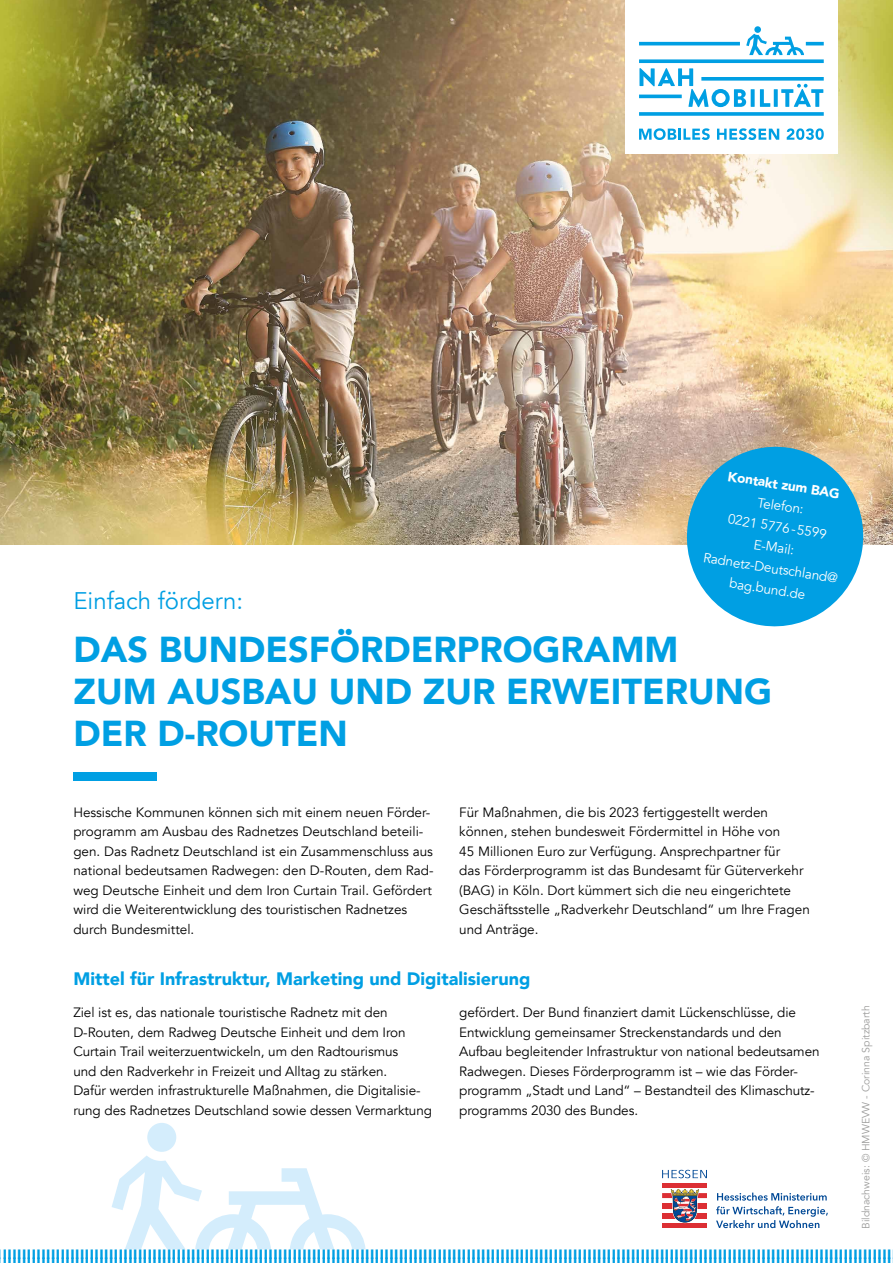
<style>
.page{position:relative;width:893px;height:1263px;background:#fff}
.page>*{position:absolute;margin:0;border:0;box-sizing:border-box;transform-origin:0 0}
.t1{font:900 36px/42px "Avenir";color:#009fe3}
.t2{font:24px "Avenir";color:#009fe3}
.t3{font:900 18px "Avenir";color:#009fe3}
.t4{font:13.5px/19.5px "Avenir";letter-spacing:-.005em;color:#000}
.t5{font:700 13.5px "Avenir Next";letter-spacing:.04em;color:#009fe3}
.t6{font:13.5px/21px "Avenir";color:#fff;text-align:center}
.t7{font:900 13.5px "Avenir";color:#fff}
.t8{font:10.5px "Avenir";color:#9d9d9c}
</style>
<div class="page">
<div style="left:147px;top:1123px;width:29px;height:29px;background:#d4edfc;border-radius:50%"></div>
<svg style="left:112px;top:1155px;width:254px;height:94px"></svg>
<div style="left:73px;top:773px;width:84px;height:8px;background:#009fe3"></div>
<img style="left:0;top:0;width:893px;height:544px">
<div style="left:625px;top:0;width:213px;height:154px;background:#fff"></div>
<svg style="left:639px;top:26px;width:185px;height:90px"></svg>
<svg style="left:639px;top:128px;width:71px;height:12px"></svg>
<svg style="left:717px;top:128px;width:62px;height:12px"></svg>
<svg style="left:787px;top:128px;width:37px;height:12px"></svg>
<div style="left:662px;top:1183px;width:45px;height:5px;background:#dc2f34"></div>
<div style="left:662px;top:1193px;width:45px;height:5px;background:#dc2f34"></div>
<div style="left:662px;top:1203px;width:45px;height:5px;background:#dc2f34"></div>
<div style="left:662px;top:1213px;width:45px;height:5px;background:#dc2f34"></div>
<div style="left:662px;top:1223px;width:45px;height:5px;background:#dc2f34"></div>
<svg style="left:670px;top:1189px;width:30px;height:34px"></svg>
<svg style="left:662px;top:1170px;width:45px;height:8px"></svg>
<svg style="left:716px;top:1192px;width:112px;height:36px"></svg>
<svg style="left:680px;top:440px;width:190px;height:187px;background:#46b0d9"></svg>
<p class="t7" style="left:730px;top:465px;width:115px;rotate:9deg">Kontakt zum BAG</p>
<p class="t6" style="left:715px;top:485px;width:138px;rotate:9deg">Telefon:<br>0221 5776-5599<br>E-Mail:<br>Radnetz-Deutschland@ bag.bund.de</p>
<h2 class="t2" style="left:73px;top:586px;width:171px">Einfach fördern:</h2>
<h1 class="t1" style="left:73px;top:628px;width:700px">DAS BUNDESFÖRDERPROGRAMM<br>ZUM AUSBAU UND ZUR ERWEITERUNG<br>DER D-ROUTEN</h1>
<p class="t4" style="left:73px;top:802px;width:362px">Hessische Kommunen können sich mit einem neuen Förder&shy;programm am Ausbau des Radnetzes Deutschland beteili&shy;gen. Das Radnetz Deutschland ist ein Zusammenschluss aus national bedeutsamen Radwegen: den D-Routen, dem Rad&shy;weg Deutsche Einheit und dem Iron Curtain Trail. Gefördert wird die Weiterentwicklung des touristischen Radnetzes durch Bundesmittel.</p>
<p class="t4" style="left:459px;top:802px;width:352px">Für Maßnahmen, die bis 2023 fertiggestellt werden können, stehen bundesweit Fördermittel in Höhe von<br>45 Millionen Euro zur Verfügung. Ansprechpartner für<br>das Förderprogramm ist das Bundesamt für Güterverkehr (BAG) in Köln. Dort kümmert sich die neu eingerichtete Geschäftsstelle „Radverkehr Deutschland“ um Ihre Fragen und Anträge.</p>
<h3 class="t3" style="left:73px;top:963px;width:458px">Mittel für Infrastruktur, Marketing und Digitalisierung</h3>
<p class="t4" style="left:73px;top:1003px;width:360px">Ziel ist es, das nationale touristische Radnetz mit den D-Routen, dem Radweg Deutsche Einheit und dem Iron Curtain Trail weiterzuentwickeln, um den Radtourismus<br>und den Radverkehr in Freizeit und Alltag zu stärken.<br>Dafür werden infrastrukturelle Maßnahmen, die Digitalisie&shy;rung des Radnetzes Deutschland sowie dessen Vermarktung</p>
<p class="t4" style="left:459px;top:1003px;width:362px">gefördert. Der Bund finanziert damit Lückenschlüsse, die Entwicklung gemeinsamer Streckenstandards und den Aufbau begleitender Infrastruktur von national bedeutsamen Radwegen. Dieses Förderprogramm ist – wie das Förder&shy;programm „Stadt und Land“ – Bestandteil des Klimaschutz&shy;programms 2030 des Bundes.</p>
<p class="t8" style="left:860px;top:1229px;width:225px;rotate:-90deg">Bildnachweis: © HMWEVW - Corinna Spitzbarth</p>
<p class="t5" style="left:-2px;top:1243px;width:895px">IIIIIIIIIIIIIIIIIIIIIIIIIIIIIIIIIIIIIIIIIIIIIIIIIIIIIIIIIIIIIIIIIIIIIIIIIIIIIIIIIIIIIIIIIIIIIIIIIIIIIIIIIIIIIIIIIIIIIIIIIIIIIIIIIIIIIIIIIIIIIIIIIIIIIIIIIIIIIIIIIIIIIIIIIIIIIIIIIIIIIIIII</p>
</div>
